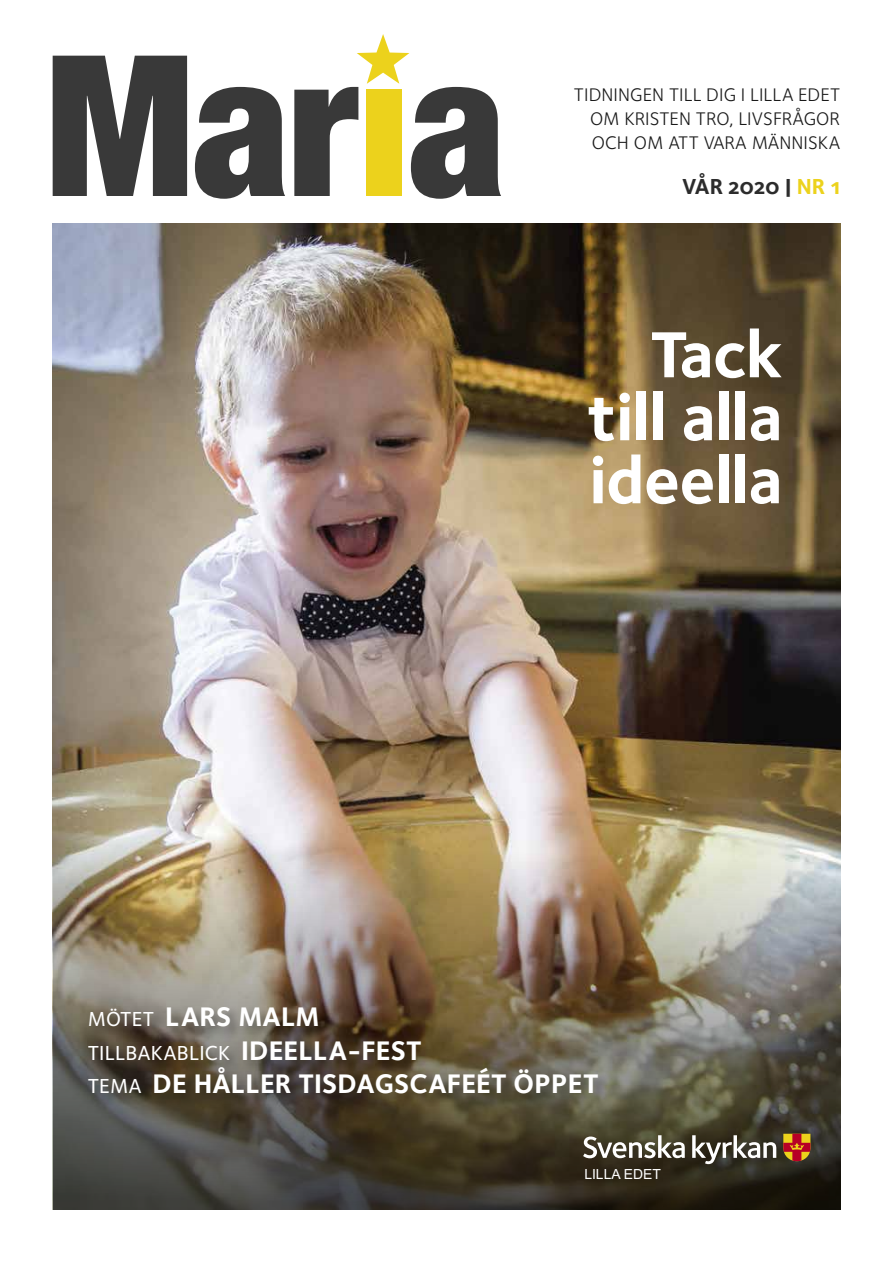
<style>
.page{position:relative;width:893px;height:1263px;background:#fff}
.page>*{position:absolute;margin:0;border:0;box-sizing:border-box;transform-origin:0 0}
.t1{font:67.35px/63px "Foundry Sterling Bold OSF";letter-spacing:-.01em;color:#fff;text-align:justify}
.t2{font:27.75px "Foundry Sterling Bold OSF";letter-spacing:.005em;color:#fff}
.t3{font:22.5px "Foundry Sterling Bold OSF";color:#2c2c2c}
.t4{font:21px "Foundry Sterling Medium OSF";letter-spacing:.01em;color:#fff}
.t5{font:18.9px/23.5px "Foundry Sterling";letter-spacing:.005em;color:#191919;text-align:justify}
.t6{font:13.95px "Arial";color:#fff}
.s1{color:#ecd21c}
.s2{font-family:"Foundry Sterling Medium OSF";font-size:21px}
.s3{font-family:"Foundry Sterling Bold OSF";font-size:27.75px}
</style>
<div class="page">
<img style="left:53px;top:223px;width:787px;height:606px">
<img style="left:53px;top:829px;width:787px;height:381px">
<svg style="left:53px;top:56px;width:448px;height:143px;fill:#393939"></svg>
<div style="left:87px;top:1006px;width:525px;height:101px;background:#000;opacity:.35"></div>
<svg style="left:583px;top:1135px;width:102px;height:23px"></svg>
<svg style="left:692px;top:1135px;width:84px;height:29px"></svg>
<svg style="left:783px;top:1134px;width:27px;height:27px"></svg>
<div style="left:366px;top:90px;width:36px;height:106px;background:#ecd21c"></div>
<svg style="left:357px;top:34px;width:52px;height:50px"></svg>
<p class="t5" style="left:590px;top:83px;width:251px;text-indent:-16px">TIDNINGEN TILL DIG I LILLA EDET OM KRISTEN TRO, LIVSFRÅGOR OCH OM ATT VARA MÄNNISKA</p>
<p class="t3" style="left:682px;top:171px;width:159px">VÅR 2020 | <span class="s1">NR 1</span></p>
<h1 class="t1" style="left:587px;top:321px;width:197px;text-indent:63px">Tack till alla ideella</h1>
<h2 class="t2" style="left:88px;top:997px;width:233px"><span class="s2">MÖTET</span> LARS MALM</h2>
<p class="t4" style="left:88px;top:1038px;width:336px">TILLBAKABLICK <span class="s3">IDEELLA-FEST</span></p>
<h2 class="t2" style="left:88px;top:1064px;width:512px"><span class="s2">TEMA</span> DE HÅLLER TISDAGSCAFEÉT ÖPPET</h2>
<p class="t6" style="left:584px;top:1165px;width:78px">LILLA EDET</p>
</div>
